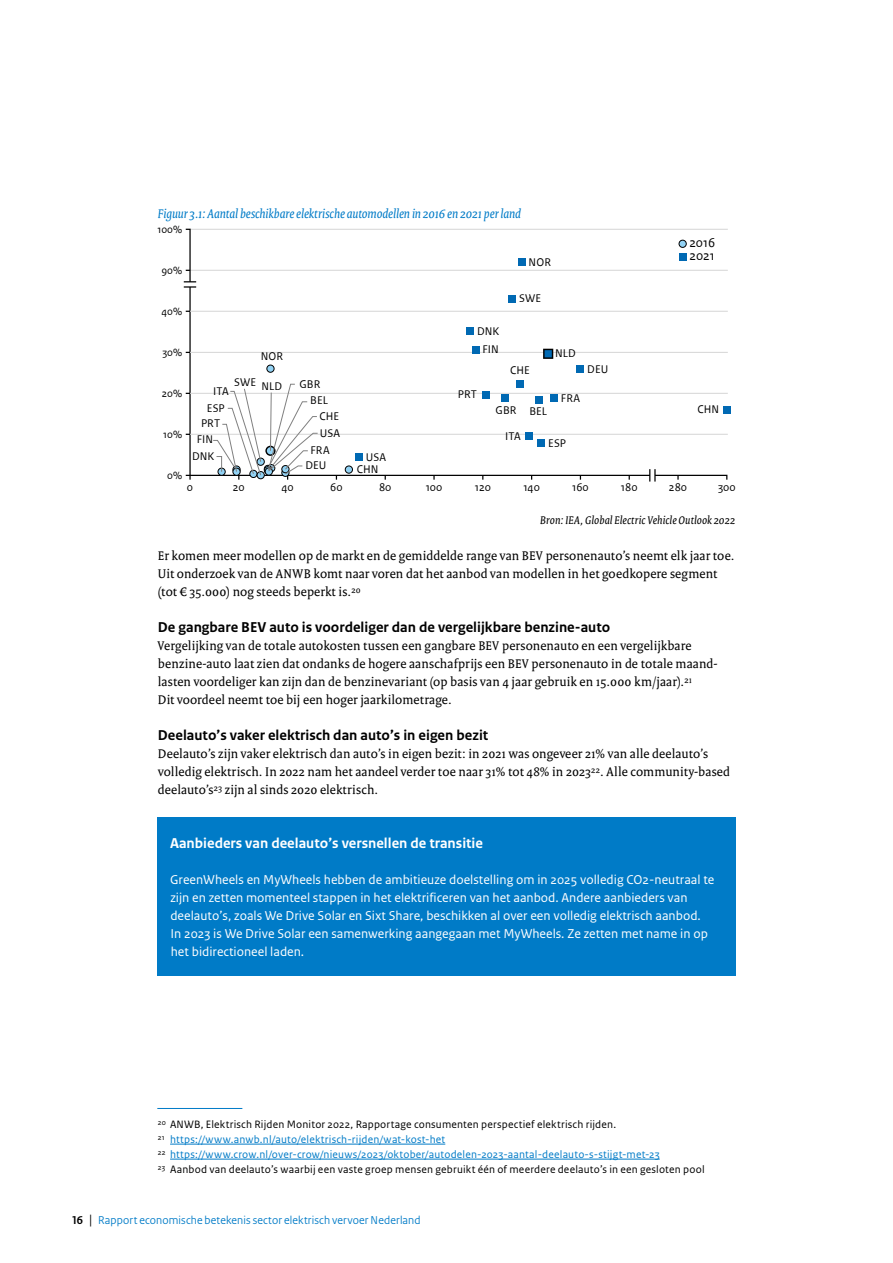
<style>
.page{position:relative;width:893px;height:1263px;background:#fff}
.page>*{position:absolute;margin:0;border:0;box-sizing:border-box;transform-origin:0 0}
.P_Subkop_Broodtekst_Sans{font:700 15px "Rijksoverheid Sans Text";color:#000}
.P_Kadertekst_Kop_wit_op_blauw{font:700 15px "Rijksoverheid Sans Text";color:#fff}
.P_Broodtekst{font:13.5px/18px "Rijksoverheid Serif";letter-spacing:.01em;color:#000}
.P_Kadertekst_Wit_op_blauw{font:13.5px/18px "Rijksoverheid Sans Text";color:#fff}
.t1{font:italic 13.5px "Rijksoverheid Serif";color:#007bc7}
.t2{font:13.5px/12.9px "Rijksoverheid Sans Text TT";color:#000}
.t3{font:12px "Rijksoverheid Sans Heading";letter-spacing:.015em;color:#007bc7}
.P_Bronvermelding{font:italic 12px "Rijksoverheid Serif";letter-spacing:.01em;color:#000}
.t4{font:11.7px/18.5px "Rijksoverheid Sans Text TT";letter-spacing:.005em;color:#000;text-align:center}
.RO_Voetnoot{font:11.25px "Rijksoverheid Sans Text";letter-spacing:.015em;color:#000}
.RO_Voetnoot-2{font:11.25px "Rijksoverheid Sans Text";letter-spacing:.015em;color:#007bc7}
.t5{font:10.95px "Rijksoverheid Sans Text TT";color:#000}
.s1{font-weight:700;color:#000}
.s2{font-size:14.25px;color:#000}
</style>
<div class="page">
<div style="left:157px;top:817px;width:579px;height:42px;background:#007bc7"></div>
<div style="left:157px;top:857px;width:579px;height:118px;background:#007bc7"></div>
<hr style="left:189px;top:287px;width:2px;height:193px;background:#000">
<hr style="left:190px;top:475px;width:460px;height:1px;background:#000">
<hr style="left:190px;top:229px;width:538px;height:1px;background:#d9d9d9">
<hr style="left:190px;top:270px;width:538px;height:1px;background:#d9d9d9">
<hr style="left:190px;top:311px;width:538px;height:1px;background:#d9d9d9">
<hr style="left:190px;top:352px;width:538px;height:1px;background:#d9d9d9">
<hr style="left:190px;top:393px;width:538px;height:1px;background:#d9d9d9">
<hr style="left:190px;top:434px;width:538px;height:1px;background:#d9d9d9">
<svg style="left:184px;top:228px;width:12px;height:60px"></svg>
<svg style="left:649px;top:469px;width:79px;height:13px"></svg>
<div style="left:679px;top:240px;width:7px;height:7px;background:#92d2f4;border-radius:50%"></div>
<div style="left:679px;top:240px;width:7px;height:8px;border:1px solid #000;border-radius:50%"></div>
<div style="left:267px;top:365px;width:7px;height:7px;background:#92d2f4;border-radius:50%"></div>
<div style="left:267px;top:365px;width:7px;height:7px;border:1px solid #000;border-radius:50%"></div>
<div style="left:345px;top:466px;width:7px;height:7px;background:#92d2f4;border-radius:50%"></div>
<div style="left:345px;top:466px;width:8px;height:7px;border:1px solid #000;border-radius:50%"></div>
<div style="left:679px;top:253px;width:7px;height:7px;background:#0069b3"></div>
<div style="left:518px;top:259px;width:7px;height:7px;background:#0069b3"></div>
<div style="left:509px;top:295px;width:7px;height:7px;background:#0069b3"></div>
<div style="left:467px;top:327px;width:7px;height:8px;background:#0069b3"></div>
<div style="left:516px;top:380px;width:7px;height:7px;background:#0069b3"></div>
<div style="left:536px;top:397px;width:7px;height:7px;background:#0069b3"></div>
<div style="left:502px;top:395px;width:7px;height:7px;background:#0069b3"></div>
<div style="left:482px;top:391px;width:7px;height:7px;background:#0069b3"></div>
<div style="left:472px;top:346px;width:7px;height:7px;background:#0069b3"></div>
<div style="left:525px;top:433px;width:8px;height:7px;background:#0069b3"></div>
<svg style="left:543px;top:349px;width:10px;height:10px"></svg>
<div style="left:577px;top:365px;width:7px;height:8px;background:#0069b3"></div>
<div style="left:550px;top:395px;width:8px;height:7px;background:#0069b3"></div>
<div style="left:538px;top:440px;width:7px;height:7px;background:#0069b3"></div>
<div style="left:355px;top:453px;width:8px;height:8px;background:#0069b3"></div>
<div style="left:723px;top:406px;width:7px;height:7px;background:#0069b3"></div>
<svg style="left:213px;top:384px;width:105px;height:96px"></svg>
<hr style="left:157px;top:1108px;width:85px;height:1px;background:#007bc7">
<hr style="left:170px;top:1144px;width:275px;height:1px;background:#007bc7">
<hr style="left:170px;top:1159px;width:490px;height:1px;background:#007bc7">
<p class="t1" style="left:158px;top:205px;width:365px">Figuur 3.1: Aantal beschikbare elektrische automodellen in 2016 en 2021 per land</p>
<p class="t5" style="left:157px;top:223px;width:26px">100%</p>
<p class="t5" style="left:161px;top:264px;width:22px">90%</p>
<p class="t5" style="left:162px;top:305px;width:22px">40%</p>
<p class="t5" style="left:162px;top:346px;width:21px">30%</p>
<p class="t4" style="left:261px;top:347px;width:24px">NOR</p>
<p class="t5" style="left:162px;top:387px;width:22px">20%</p>
<p class="t5" style="left:163px;top:428px;width:20px">10%</p>
<p class="t5" style="left:167px;top:469px;width:16px">0%</p>
<p class="t4" style="left:234px;top:373px;width:24px">SWE</p>
<p class="t4" style="left:262px;top:377px;width:22px">NLD</p>
<p class="t4" style="left:300px;top:375px;width:22px">GBR</p>
<p class="t4" style="left:207px;top:383px;width:23px;line-height:17px">ITA<br>ESP</p>
<p class="t4" style="left:201px;top:414px;width:21px">PRT</p>
<p class="t4" style="left:197px;top:430px;width:18px">FIN</p>
<p class="t4" style="left:192px;top:447px;width:24px">DNK</p>
<p class="t4" style="left:310px;top:391px;width:19px">BEL</p>
<p class="t4" style="left:319px;top:407px;width:21px">CHE</p>
<p class="t4" style="left:320px;top:424px;width:22px">USA</p>
<p class="t4" style="left:310px;top:441px;width:21px">FRA</p>
<p class="t4" style="left:366px;top:448px;width:22px">USA</p>
<p class="t4" style="left:305px;top:456px;width:23px">DEU</p>
<p class="t4" style="left:357px;top:460px;width:23px">CHN</p>
<p class="t4" style="left:529px;top:253px;width:24px">NOR</p>
<p class="t4" style="left:519px;top:289px;width:24px">SWE</p>
<p class="t4" style="left:477px;top:322px;width:24px">DNK<br>FIN</p>
<p class="t4" style="left:555px;top:345px;width:22px">NLD</p>
<p class="t4" style="left:458px;top:385px;width:21px">PRT</p>
<p class="t4" style="left:510px;top:361px;width:21px">CHE</p>
<p class="t4" style="left:496px;top:402px;width:53px">GBR BEL</p>
<p class="t4" style="left:561px;top:389px;width:21px">FRA</p>
<p class="t4" style="left:548px;top:434px;width:20px">ESP</p>
<p class="t4" style="left:505px;top:427px;width:17px">ITA</p>
<p class="t4" style="left:587px;top:360px;width:23px">DEU</p>
<p class="t2" style="left:689px;top:237px;width:27px">2016<br>2021</p>
<p class="t4" style="left:697px;top:401px;width:23px">CHN</p>
<p class="t4" style="left:187px;top:478px;width:8px">0</p>
<p class="t4" style="left:233px;top:478px;width:13px">20</p>
<p class="t4" style="left:281px;top:478px;width:14px">40</p>
<p class="t4" style="left:330px;top:478px;width:14px">60</p>
<p class="t4" style="left:379px;top:478px;width:14px">80</p>
<p class="t4" style="left:426px;top:478px;width:18px">100</p>
<p class="t4" style="left:475px;top:478px;width:18px">120</p>
<p class="t4" style="left:523px;top:478px;width:18px">140</p>
<p class="t4" style="left:572px;top:478px;width:18px">160</p>
<p class="t4" style="left:621px;top:478px;width:18px">180</p>
<p class="t4" style="left:669px;top:478px;width:20px">280</p>
<p class="t4" style="left:718px;top:478px;width:19px">300</p>
<p class="P_Bronvermelding" style="left:540px;top:513px;width:196px">Bron: IEA, Global Electric Vehicle Outlook 2022</p>
<p class="P_Broodtekst" style="left:158px;top:546px;width:578px">Er komen meer modellen op de markt en de gemiddelde range van BEV personenauto’s neemt elk jaar toe.<br>Uit onderzoek van de ANWB komt naar voren dat het aanbod van modellen in het goedkopere segment (tot € 35.000) nog steeds beperkt is.<sup>20</sup></p>
<p class="P_Subkop_Broodtekst_Sans" style="left:158px;top:618px;width:454px">De gangbare BEV auto is voordeliger dan de vergelijkbare benzine-auto</p>
<p class="P_Broodtekst" style="left:158px;top:636px;width:561px">Vergelijking van de totale autokosten tussen een gangbare BEV personenauto en een vergelijkbare benzine-auto laat zien dat ondanks de hogere aanschafprijs een BEV personenauto in de totale maand&shy;lasten voordeliger kan zijn dan de benzinevariant (op basis van 4 jaar gebruik en 15.000 km/jaar).<sup>21<br></sup>Dit voordeel neemt toe bij een hoger jaarkilometrage.</p>
<p class="P_Subkop_Broodtekst_Sans" style="left:158px;top:726px;width:332px">Deelauto’s vaker elektrisch dan auto’s in eigen bezit</p>
<p class="P_Broodtekst" style="left:158px;top:744px;width:574px">Deelauto’s zijn vaker elektrisch dan auto’s in eigen bezit: in 2021 was ongeveer 21% van alle deelauto’s volledig elektrisch. In 2022 nam het aandeel verder toe naar 31% tot 48% in 2023<sup>22</sup>. Alle community-based deelauto’s<sup>23</sup> zijn al sinds 2020 elektrisch.</p>
<p class="P_Kadertekst_Kop_wit_op_blauw" style="left:170px;top:834px;width:315px">Aanbieders van deelauto’s versnellen de transitie</p>
<p class="P_Kadertekst_Wit_op_blauw" style="left:170px;top:871px;width:546px">GreenWheels en MyWheels hebben de ambitieuze doelstelling om in 2025 volledig CO2-neutraal te zijn en zetten momenteel stappen in het elektrificeren van het aanbod. Andere aanbieders van deelauto’s, zoals We Drive Solar en Sixt Share, beschikken al over een volledig elektrisch aanbod.<br>In 2023 is We Drive Solar een samenwerking aangegaan met MyWheels. Ze zetten met name in op het bidirectioneel laden.</p>
<p class="RO_Voetnoot" style="left:158px;top:1118px;width:460px"><sup>20</sup> ANWB, Elektrisch Rijden Monitor 2022, Rapportage consumenten perspectief elektrisch rijden.</p>
<p class="RO_Voetnoot-2" style="left:158px;top:1133px;width:289px"><sup>21</sup> https://www.anwb.nl/auto/elektrisch-rijden/wat-kost-het</p>
<p class="RO_Voetnoot-2" style="left:158px;top:1148px;width:503px"><sup>22</sup> https://www.crow.nl/over-crow/nieuws/2023/oktober/autodelen-2023-aantal-deelauto-s-stijgt-met-23</p>
<p class="RO_Voetnoot" style="left:158px;top:1163px;width:548px"><sup>23</sup> Aanbod van deelauto’s waarbij een vaste groep mensen gebruikt één of meerdere deelauto’s in een gesloten pool</p>
<p class="t3" style="left:72px;top:1213px;width:350px"><span class="s1">16</span> <span class="s2">|</span> Rapport economische betekenis sector elektrisch vervoer Nederland</p>
</div>
